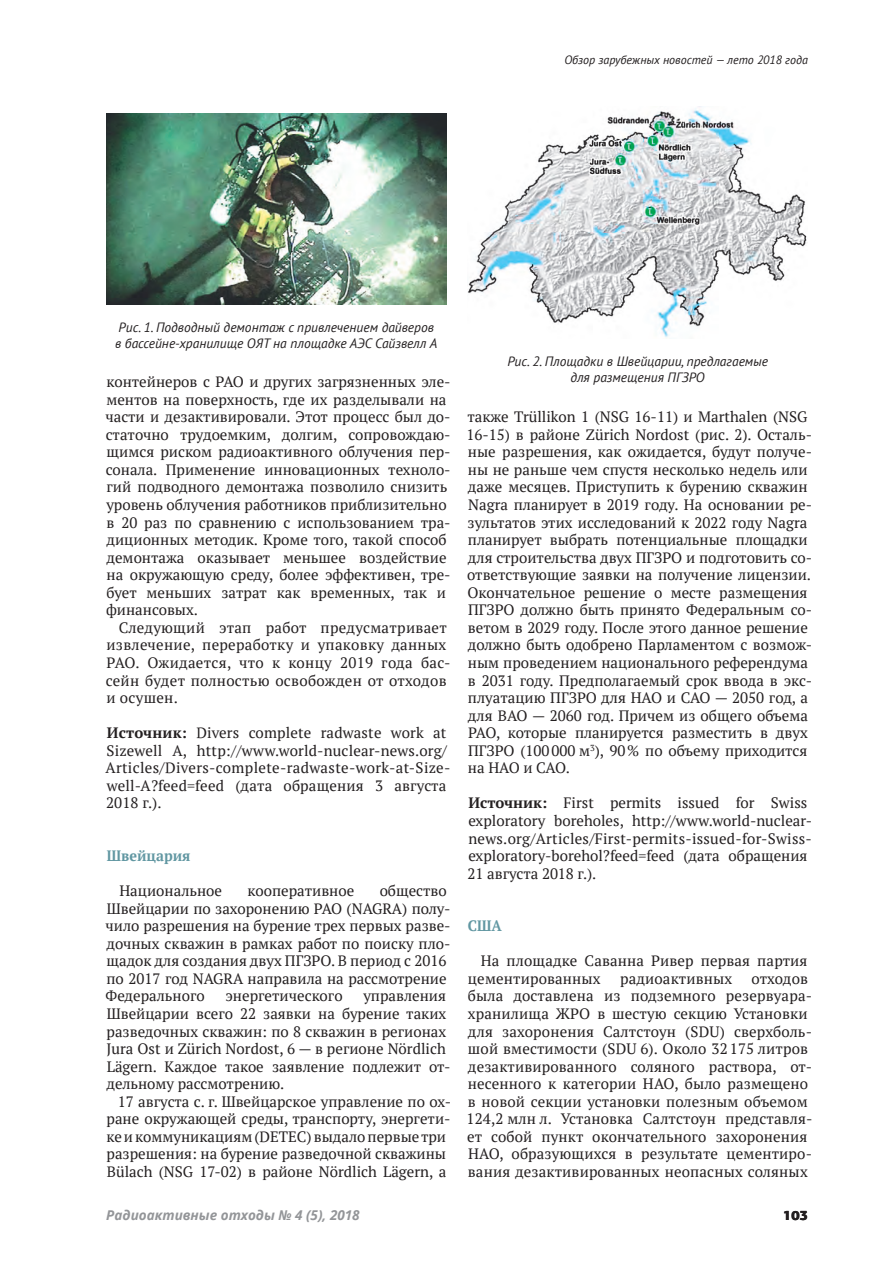
<style>
.page{position:relative;width:893px;height:1263px;background:#fff}
.page>*{position:absolute;margin:0;border:0;box-sizing:border-box;transform-origin:0 0}
.t1{font:15px/17.5px "PT Serif";color:#231f20}
.t2{font:15px/17.5px "PT Serif";letter-spacing:.02em;color:#231f20}
.t3{font:700 15px "PT Serif";color:#6197a2;scale:.95 1}
.t4{font:italic 13.5px/16.2px "PT Sans";color:#231f20}
.t5{font:italic 700 13.5px "Noto Sans";color:#939598}
.t6{font:900 13.5px "PF Agora Sans Pro";color:#231f20}
.t7{font:italic 12px "PT Sans";color:#231f20}
.s1{font-weight:700}
</style>
<div class="page">
<img style="left:106px;top:113px;width:340px;height:192px">
<img style="left:468px;top:106px;width:339px;height:232px">
<p class="t7" style="left:564px;top:52px;width:245px">Обзор зарубежных новостей — лето 2018 года</p>
<p class="t4" style="left:115px;top:319px;width:324px">Рис. 1. Подводный демонтаж с привлечением дайверов в бассейне-хранилище ОЯТ на площадке АЭС Сайзвелл А</p>
<p class="t1" style="left:105px;top:373px;width:347px">контейнеров с РАО и других загрязненных эле&shy;ментов на поверхность, где их разделывали на части и дезактивировали. Этот процесс был до&shy;статочно трудоемким, долгим, сопровождаю&shy;щимся риском радиоактивного облучения пер&shy;сонала. Применение инновационных техноло&shy;гий подводного демонтажа позволило снизить уровень облучения работников приблизительно в 20 раз по сравнению с использованием тра&shy;диционных методик. Кроме того, такой способ демонтажа оказывает меньшее воздействие на окружающую среду, более эффективен, тре&shy;бует меньших затрат как временных, так и финансовых.</p>
<p class="t2" style="left:106px;top:619px;width:346px;text-indent:13px">Следующий этап работ предусматривает извлечение, переработку и упаковку данных РАО. Ожидается, что к концу 2019 года бас&shy;сейн будет полностью освобожден от отходов и осушен.</p>
<p class="t1" style="left:105px;top:724px;width:347px"><span class="s1">Источник:</span> Divers complete radwaste work at Sizewell A, http://www.world-nuclear-news.org/ Articles/Divers-complete-radwaste-work-at-Size&shy;well-A?feed=feed (дата обращения 3 августа 2018 г.).</p>
<p class="t3" style="left:107px;top:846px;width:90px">Швейцария</p>
<p class="t1" style="left:119px;top:882px;width:104px">Национальное</p>
<p class="t1" style="left:247px;top:882px;width:108px">кооперативное</p>
<p class="t1" style="left:105px;top:882px;width:347px;text-indent:274px">общество Швейцарии по захоронению РАО (NAGRA) полу&shy;чило разрешения на бурение трех первых разве&shy;дочных скважин в рамках работ по поиску пло&shy;щадок для создания двух ПГЗРО. В период с 2016 по 2017 год NAGRA направила на рассмотрение Федерального</p>
<p class="t1" style="left:106px;top:987px;width:346px;text-indent:257px">управления Швейцарии всего 22 заявки на бурение таких разведочных скважин: по 8 скважин в регионах Jura Ost и Zürich Nordost, 6 — в регионе Nördlich Lägern. Каждое такое заявление подлежит от&shy;дельному рассмотрению.</p>
<p class="t1" style="left:106px;top:1092px;width:346px;text-indent:11px">17 августа с. г. Швейцарское управление по ох&shy;ране окружающей среды, транспорту, энергети&shy;ке и коммуникациям (DETEC) выдало первые три разрешения: на бурение разведочной скважины Bülach (NSG 17-02) в районе Nördlich Lägern, а</p>
<p class="t1" style="left:226px;top:987px;width:119px">энергетического</p>
<p class="t4" style="left:507px;top:353px;width:262px;text-align:center">Рис. 2. Площадки в Швейцарии, предлагаемые для размещения ПГЗРО</p>
<p class="t1" style="left:467px;top:408px;width:347px">также Trüllikon 1 (NSG 16-11) и Marthalen (NSG 16-15) в районе Zürich Nordost (рис. 2). Осталь&shy;ные разрешения, как ожидается, будут получе&shy;ны не раньше чем спустя несколько недель или даже месяцев. Приступить к бурению скважин Nagra планирует в 2019 году. На основании ре&shy;зультатов этих исследований к 2022 году Nagra планирует выбрать потенциальные площадки для строительства двух ПГЗРО и подготовить со&shy;ответствующие заявки на получение лицензии.<br>Окончательное решение о месте размещения ПГЗРО должно быть принято Федеральным со&shy;ветом в 2029 году. После этого данное решение должно быть одобрено Парламентом с возмож&shy;ным проведением национального референдума в 2031 году. Предполагаемый срок ввода в экс&shy;плуатацию ПГЗРО для НАО и САО — 2050 год, а для ВАО — 2060 год. Причем из общего объема РАО, которые планируется разместить в двух ПГЗРО (100000 м<sup>3</sup>), 90% по объему приходится на НАО и САО.</p>
<p class="t1" style="left:468px;top:794px;width:346px"><span class="s1">Источник:</span> First permits issued for Swiss exploratory boreholes, http://www.world-nuclear&shy;news.org/Articles/First-permits-issued-for-Swiss&shy;exploratory-borehol?feed=feed (дата обращения 21 августа 2018 г.).</p>
<p class="t3" style="left:468px;top:916px;width:37px">США</p>
<p class="t1" style="left:468px;top:952px;width:341px;text-indent:13px">На площадке Саванна Ривер первая партия цементированных</p>
<p class="t1" style="left:467px;top:970px;width:348px;text-indent:285px">отходов была доставлена из подземного резервуара&shy;хранилища ЖРО в шестую секцию Установки для захоронения Салтстоун (SDU) сверхболь&shy;шой вместимости (SDU 6). Около 32 175 литров дезактивированного соляного раствора, от&shy;несенного к категории НАО, было размещено в новой секции установки полезным объемом 124,2 млн л. Установка Салтстоун представля&shy;ет собой пункт окончательного захоронения НАО, образующихся в результате цементиро&shy;вания дезактивированных неопасных соляных</p>
<p class="t1" style="left:620px;top:970px;width:114px">радиоактивных</p>
<p class="t5" style="left:106px;top:1206px;width:255px">Радиоактивные отходы № 4 (5), 2018</p>
<p class="t6" style="left:783px;top:1207px;width:26px">103</p>
</div>
